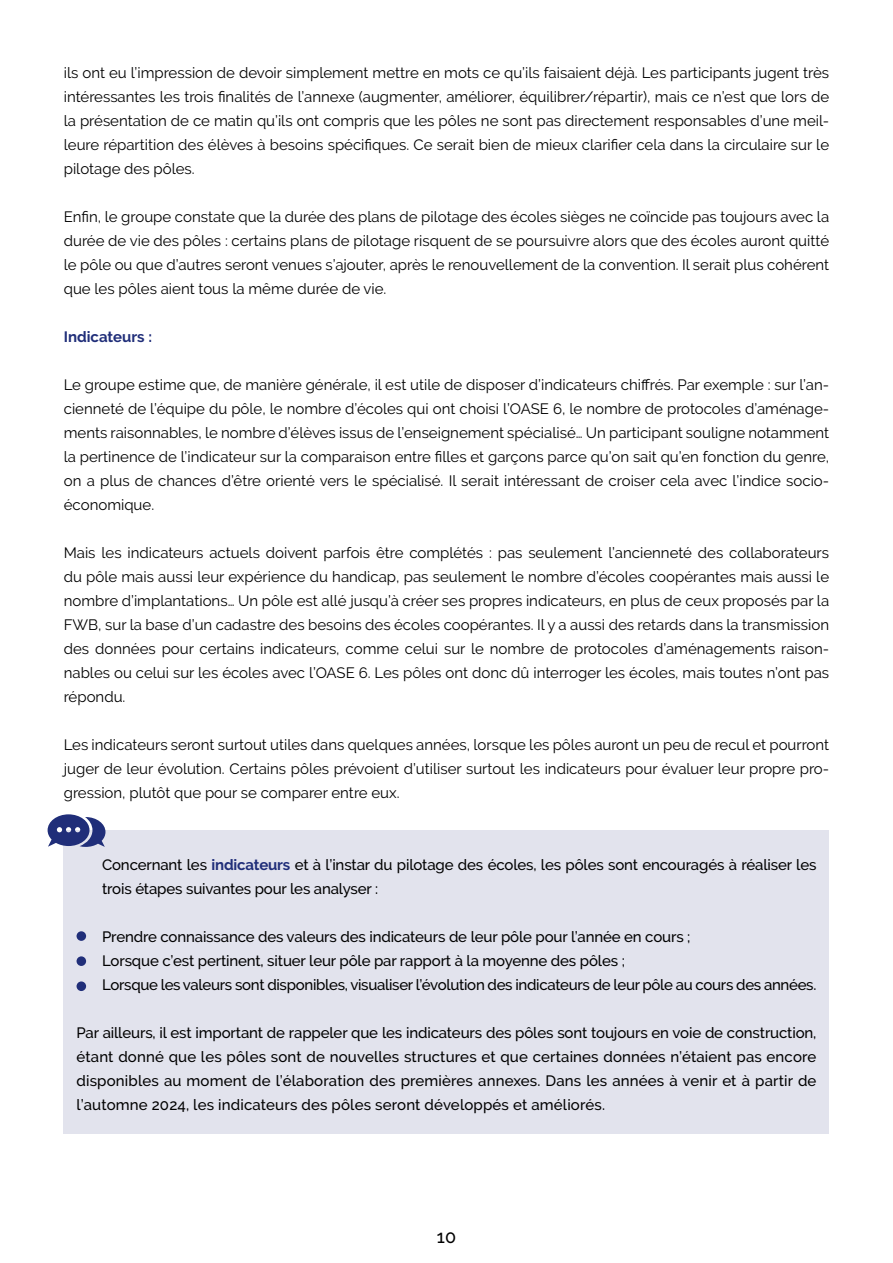
<style>
.page{position:relative;width:893px;height:1263px;background:#fff}
.page>*{position:absolute;margin:0;border:0;box-sizing:border-box;transform-origin:0 0}
.t1{font:500 18px "Raleway";color:#000}
.t2{font:15px/24px "Raleway";color:#000;text-align:justify}
.t3{font:500 15px/24px "Raleway";letter-spacing:-.01em;color:#000}
.t4{font:700 15px "Raleway";color:#202e79}
.s1{font-weight:700;color:#202e79}
</style>
<div class="page">
<div style="left:64px;top:831px;width:765px;height:303px;background:#e2e3ed"></div>
<div style="left:77px;top:931px;width:9px;height:10px;background:#202e79;border-radius:50%"></div>
<div style="left:77px;top:956px;width:9px;height:10px;background:#202e79;border-radius:50%"></div>
<div style="left:77px;top:981px;width:9px;height:10px;background:#202e79;border-radius:50%"></div>
<svg style="left:48px;top:814px;width:57px;height:33px"></svg>
<p class="t2" style="left:64px;top:61px;width:767px">ils ont eu l’impression de devoir simplement mettre en mots ce qu’ils faisaient déjà. Les participants jugent très intéressantes les trois finalités de l’annexe (augmenter, améliorer, équilibrer/répartir), mais ce n’est que lors de la présentation de ce matin qu’ils ont compris que les pôles ne sont pas directement responsables d’une meil&shy;leure répartition des élèves à besoins spécifiques. Ce serait bien de mieux clarifier cela dans la circulaire sur le pilotage des pôles.</p>
<p class="t2" style="left:64px;top:205px;width:767px">Enfin, le groupe constate que la durée des plans de pilotage des écoles sièges ne coïncide pas toujours avec la durée de vie des pôles : certains plans de pilotage risquent de se poursuivre alors que des écoles auront quitté le pôle ou que d’autres seront venues s’ajouter, après le renouvellement de la convention. Il serait plus cohérent que les pôles aient tous la même durée de vie.</p>
<p class="t4" style="left:64px;top:328px;width:90px">Indicateurs :</p>
<p class="t2" style="left:64px;top:373px;width:767px">Le groupe estime que, de manière générale, il est utile de disposer d’indicateurs chiffrés. Par exemple : sur l’an&shy;cienneté de l’équipe du pôle, le nombre d’écoles qui ont choisi l’OASE 6, le nombre de protocoles d’aménage&shy;ments raisonnables, le nombre d’élèves issus de l’enseignement spécialisé… Un participant souligne notamment la pertinence de l’indicateur sur la comparaison entre filles et garçons parce qu’on sait qu’en fonction du genre, on a plus de chances d’être orienté vers le spécialisé. Il serait intéressant de croiser cela avec l’indice socio&shy;économique.</p>
<p class="t2" style="left:64px;top:541px;width:767px">Mais les indicateurs actuels doivent parfois être complétés : pas seulement l’ancienneté des collaborateurs du pôle mais aussi leur expérience du handicap, pas seulement le nombre d’écoles coopérantes mais aussi le nombre d’implantations… Un pôle est allé jusqu’à créer ses propres indicateurs, en plus de ceux proposés par la FWB, sur la base d’un cadastre des besoins des écoles coopérantes. Il y a aussi des retards dans la transmission des données pour certains indicateurs, comme celui sur le nombre de protocoles d’aménagements raison&shy;nables ou celui sur les écoles avec l’OASE 6. Les pôles ont donc dû interroger les écoles, mais toutes n’ont pas répondu.</p>
<p class="t2" style="left:64px;top:733px;width:767px">Les indicateurs seront surtout utiles dans quelques années, lorsque les pôles auront un peu de recul et pourront juger de leur évolution. Certains pôles prévoient d’utiliser surtout les indicateurs pour évaluer leur propre pro&shy;gression, plutôt que pour se comparer entre eux.</p>
<p class="t3" style="left:102px;top:853px;width:716px">Concernant les <span class="s1">indicateurs</span> et à l’instar du pilotage des écoles, les pôles sont encouragés à réaliser les trois étapes suivantes pour les analyser :</p>
<p class="t3" style="left:102px;top:925px;width:716px">Prendre connaissance des valeurs des indicateurs de leur pôle pour l’année en cours ;<br>Lorsque c’est pertinent, situer leur pôle par rapport à la moyenne des pôles ;<br>Lorsque les valeurs sont disponibles, visualiser l’évolution des indicateurs de leur pôle au cours des années.</p>
<p class="t3" style="left:77px;top:1021px;width:741px;text-align:justify">Par ailleurs, il est important de rappeler que les indicateurs des pôles sont toujours en voie de construction, étant donné que les pôles sont de nouvelles structures et que certaines données n’étaient pas encore disponibles au moment de l’élaboration des premières annexes. Dans les années à venir et à partir de l’automne 2024, les indicateurs des pôles seront développés et améliorés.</p>
<p class="t1" style="left:437px;top:1226px;width:21px">10</p>
</div>
